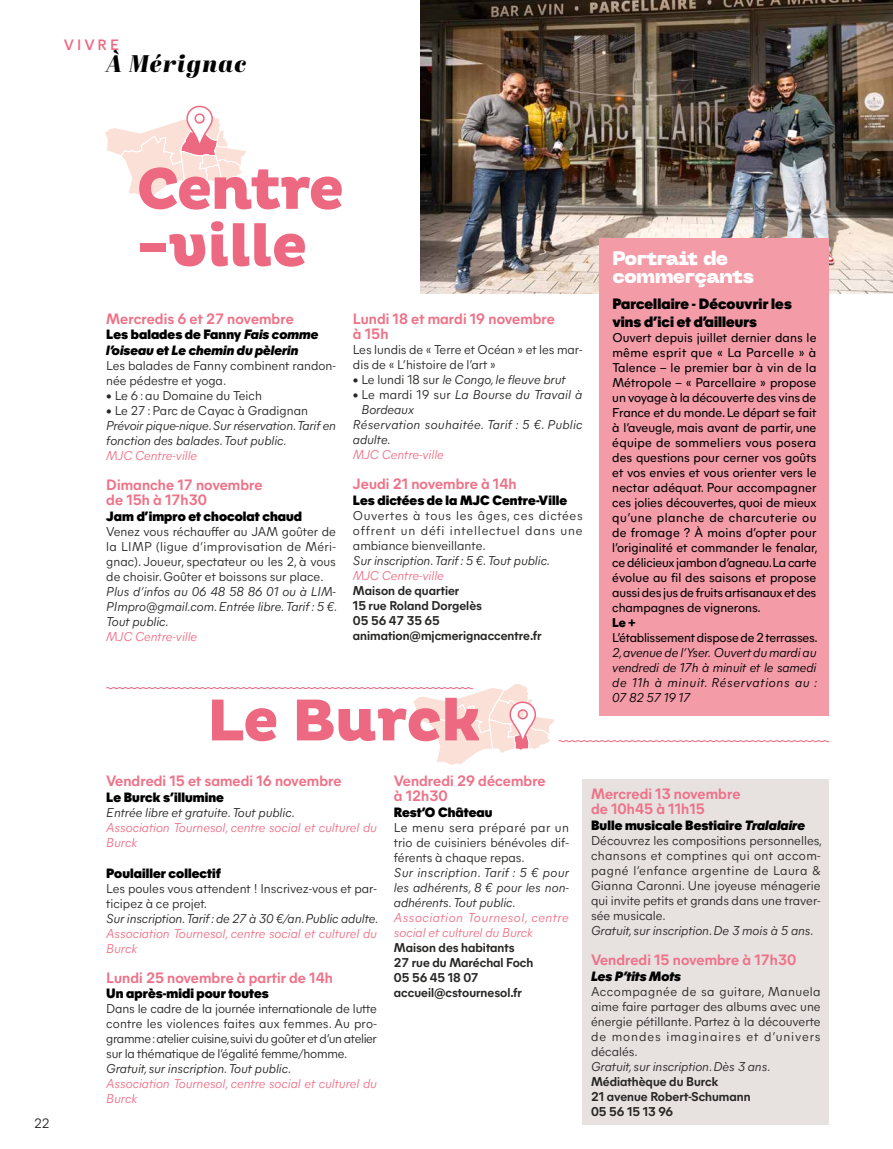
<style>
.page{position:relative;width:893px;height:1149px;background:#fff}
.page>*{position:absolute;margin:0;border:0;box-sizing:border-box;transform-origin:0 0}
.t1{font:800 60px/57px "Pluto";letter-spacing:-.025em;color:#ed6982}
.t2{font:italic 24px "Abril Fatface";letter-spacing:.05em;color:#000}
.t3{font:900 19.5px/18px "Neue Machina";letter-spacing:-.03em;color:#fff}
.t4{font:700 15px/15px "Mier A";letter-spacing:.005em;color:#ee7288}
.t5{font:900 15px/18px "Mier A";letter-spacing:.005em;color:#000}
.t6{font:600 15px "Mier A";letter-spacing:.2em;color:#ed6982}
.t7{font:900 13.5px "Mier A";letter-spacing:.005em;color:#000}
.t8{font:italic 900 13.5px/15.8px "Mier A";letter-spacing:.005em;color:#000}
.t9{font:13.5px "Mier A";color:#272726}
.t10{font:12.75px/15px "Mier A";color:#272726;text-align:justify}
.t11{font:12.75px/15px "Mier A";color:#000}
.t12{font:italic 12.75px/15px "Mier A";color:#272726;text-align:justify}
.t13{font:italic 12.75px/15px "Mier A";color:#ee7288}
.t14{font:700 12.75px/15px "Mier A";color:#272726}
.t15{font:italic 12.75px/15px "Mier A";letter-spacing:.015em;color:#000;text-align:justify}
.t16{font:italic 12.75px/15px "Mier A";letter-spacing:.045em;color:#ee7288}
.t17{font:italic 12.75px "Mier A";letter-spacing:.025em;color:#272726}
.t18{font:800 12.75px "Mier A";color:#000}
.s1{font-style:normal}
.s2{font-style:italic}
</style>
<div class="page">
<img style="left:420px;top:0;width:472px;height:293px">
<svg style="left:105px;top:105px;width:141px;height:92px"></svg>
<div style="left:583px;top:779px;width:246px;height:344px;background:#e7e1e0"></div>
<div style="left:600px;top:238px;width:229px;height:477px;background:#f39ca8"></div>
<svg style="left:106px;top:682px;width:724px;height:83px"></svg>
<p class="t6" style="left:64px;top:33px;width:57px">VIVRE</p>
<h2 class="t2" style="left:106px;top:46px;width:141px">À Mérignac</h2>
<p class="t9" style="left:34px;top:1112px;width:17px">22</p>
<h1 class="t1" style="left:136px;top:162px;width:210px">Centre -ville</h1>
<p class="t4" style="left:106px;top:310px;width:189px">Mercredis 6 et 27 novembre</p>
<p class="t8" style="left:106px;top:326px;width:214px"><span class="s1">Les balades de Fanny</span> Fais comme l’oiseau <span class="s1">et</span> Le chemin du pèlerin</p>
<p class="t10" style="left:106px;top:357px;width:231px">Les balades de Fanny combinent randon&shy;née pédestre et yoga.</p>
<p class="t10" style="left:106px;top:387px;width:157px">• Le 6 : au Domaine du Teich</p>
<p class="t10" style="left:106px;top:402px;width:203px">• Le 27 : Parc de Cayac à Gradignan</p>
<p class="t12" style="left:106px;top:417px;width:231px">Prévoir pique-nique. Sur réservation. Tarif en fonction des balades. Tout public.</p>
<p class="t13" style="left:106px;top:447px;width:92px">MJC Centre-ville</p>
<p class="t4" style="left:106px;top:476px;width:158px">Dimanche 17 novembre de 15h à 17h30</p>
<p class="t7" style="left:106px;top:506px;width:197px">Jam d’impro et chocolat chaud</p>
<p class="t10" style="left:106px;top:523px;width:231px">Venez vous réchauffer au JAM goûter de la LIMP (ligue d’improvisation de Méri&shy;gnac). Joueur, spectateur ou les 2, à vous de choisir. Goûter et boissons sur place.</p>
<p class="t12" style="left:106px;top:583px;width:233px">Plus d’infos au 06 48 58 86 01 ou à LIM-PImpro@gmail.com. Entrée libre. Tarif : 5 €.<br>Tout public.</p>
<p class="t13" style="left:106px;top:628px;width:92px">MJC Centre-ville</p>
<p class="t4" style="left:353px;top:310px;width:203px">Lundi 18 et mardi 19 novembre à 15h</p>
<p class="t10" style="left:353px;top:341px;width:231px">Les lundis de « Terre et Océan » et les mar&shy;dis de « L’histoire de l’art »</p>
<p class="t12" style="left:353px;top:371px;width:214px"><span class="s1">• Le lundi 18 sur</span> le Congo, le fleuve brut</p>
<p class="t12" style="left:353px;top:386px;width:231px"><span class="s1">• Le mardi 19 sur</span> La Bourse du Travail à</p>
<p class="t12" style="left:361px;top:401px;width:54px">Bordeaux</p>
<p class="t17" style="left:353px;top:415px;width:231px">Réservation souhaitée. Tarif : 5 €. Public</p>
<p class="t12" style="left:353px;top:431px;width:39px">adulte.</p>
<p class="t13" style="left:353px;top:446px;width:92px">MJC Centre-ville</p>
<p class="t4" style="left:353px;top:475px;width:165px">Jeudi 21 novembre à 14h</p>
<p class="t7" style="left:353px;top:490px;width:216px">Les dictées de la MJC Centre-Ville</p>
<p class="t10" style="left:353px;top:506px;width:231px">Ouvertes à tous les âges, ces dictées offrent un défi intellectuel dans une ambiance bienveillante.</p>
<p class="t12" style="left:353px;top:551px;width:199px">Sur inscription. Tarif: 5 €. Tout public.</p>
<p class="t13" style="left:353px;top:566px;width:92px">MJC Centre-ville</p>
<p class="t14" style="left:353px;top:581px;width:190px">Maison de quartier<br>15 rue Roland Dorgelès<br>05 56 47 35 65 animation@mjcmerignaccentre.fr</p>
<h1 class="t1" style="left:207px;top:693px;width:276px">Le Burck</h1>
<h3 class="t3" style="left:612px;top:250px;width:143px">Portrait de commerçants</h3>
<p class="t5" style="left:612px;top:294px;width:181px">Parcellaire - Découvrir les vins d’ici et d’ailleurs</p>
<p class="t11" style="left:612px;top:329px;width:207px">Ouvert depuis juillet dernier dans le même esprit que « La Parcelle » à Talence – le premier bar à vin de la Métropole – « Parcellaire » propose un voyage à la découverte des vins de France et du monde. Le départ se fait à l’aveugle, mais avant de partir, une équipe de sommeliers vous posera des questions pour cerner vos goûts et vos envies et vous orienter vers le nectar adéquat. Pour accompagner ces jolies découvertes, quoi de mieux qu’une planche de charcuterie ou de fromage ? À moins d’opter pour l’originalité et commander le fenalar, ce délicieux jambon d’agneau.La carte évolue au fil des saisons et propose aussi des jus de fruits artisanaux et des champagnes de vignerons.</p>
<p class="t18" style="left:612px;top:613px;width:25px">Le +</p>
<p class="t11" style="left:612px;top:629px;width:207px">L’établissement dispose de 2 terrasses.</p>
<p class="t15" style="left:612px;top:644px;width:206px">2,avenue de l’Yser. Ouvert du mardi au vendredi de 17h à minuit et le samedi de 11h à minuit. Réservations au :<br>07 82 57 19 17</p>
<p class="t4" style="left:106px;top:772px;width:237px">Vendredi 15 et samedi 16 novembre</p>
<p class="t7" style="left:106px;top:786px;width:119px">Le Burck s’illumine</p>
<p class="t12" style="left:106px;top:803px;width:190px">Entrée libre et gratuite. Tout public.</p>
<p class="t13" style="left:106px;top:818px;width:272px">Association Tournesol, centre social et culturel du<br>Burck</p>
<p class="t7" style="left:106px;top:862px;width:116px">Poulailler collectif</p>
<p class="t10" style="left:106px;top:879px;width:272px">Les poules vous attendent ! Inscrivez-vous et par&shy;ticipez à ce projet.</p>
<p class="t12" style="left:106px;top:909px;width:274px">Sur inscription. Tarif: de 27 à 30 €/an. Public adulte.</p>
<p class="t13" style="left:106px;top:924px;width:272px">Association Tournesol, centre social et culturel du<br>Burck</p>
<p class="t4" style="left:106px;top:968px;width:228px">Lundi 25 novembre à partir de 14h</p>
<p class="t7" style="left:106px;top:983px;width:164px">Un après-midi pour toutes</p>
<p class="t10" style="left:106px;top:1000px;width:272px">Dans le cadre de la journée internationale de lutte contre les violences faites aux femmes. Au pro&shy;gramme: atelier cuisine,suivi du goûter et d’un atelier sur la thématique de l’égalité femme/homme.</p>
<p class="t12" style="left:106px;top:1060px;width:187px">Gratuit, sur inscription. Tout public.</p>
<p class="t13" style="left:106px;top:1075px;width:272px">Association Tournesol, centre social et culturel du<br>Burck</p>
<p class="t4" style="left:394px;top:772px;width:153px">Vendredi 29 décembre à 12h30</p>
<p class="t7" style="left:394px;top:801px;width:100px">Rest’O Château</p>
<p class="t10" style="left:394px;top:818px;width:177px">Le menu sera préparé par un trio de cuisiniers bénévoles dif&shy;férents à chaque repas.</p>
<p class="t12" style="left:394px;top:863px;width:177px">Sur inscription. Tarif : 5 € pour les adhérents, 8 € pour les non&shy;adhérents. Tout public.</p>
<p class="t16" style="left:394px;top:908px;width:176px">Association Tournesol, centre social et culturel du Burck</p>
<p class="t14" style="left:394px;top:938px;width:141px">Maison des habitants<br>27 rue du Maréchal Foch<br>05 56 45 18 07 accueil@cstournesol.fr</p>
<p class="t4" style="left:591px;top:785px;width:151px">Mercredi 13 novembre de 10h45 à 11h15</p>
<p class="t7" style="left:591px;top:814px;width:215px">Bulle musicale Bestiaire <span class="s2">Tralalaire</span></p>
<p class="t10" style="left:591px;top:831px;width:233px;text-align:left">Découvrez les compositions personnelles, chansons et comptines qui ont accom&shy;pagné l’enfance argentine de Laura &amp; Gianna Caronni. Une joyeuse ménagerie qui invite petits et grands dans une traver&shy;sée musicale.</p>
<p class="t12" style="left:591px;top:921px;width:224px">Gratuit, sur inscription. De 3 mois à 5 ans.</p>
<p class="t4" style="left:591px;top:950px;width:207px">Vendredi 15 novembre à 17h30</p>
<p class="t8" style="left:591px;top:966px;width:92px">Les P’tits Mots</p>
<p class="t10" style="left:591px;top:982px;width:231px">Accompagnée de sa guitare, Manuela aime faire partager des albums avec une énergie pétillante. Partez à la découverte de mondes imaginaires et d’univers décalés.</p>
<p class="t12" style="left:591px;top:1057px;width:181px">Gratuit, sur inscription. Dès 3 ans.</p>
<p class="t14" style="left:591px;top:1072px;width:161px">Médiathèque du Burck<br>21 avenue Robert-Schumann<br>05 56 15 13 96</p>
</div>
